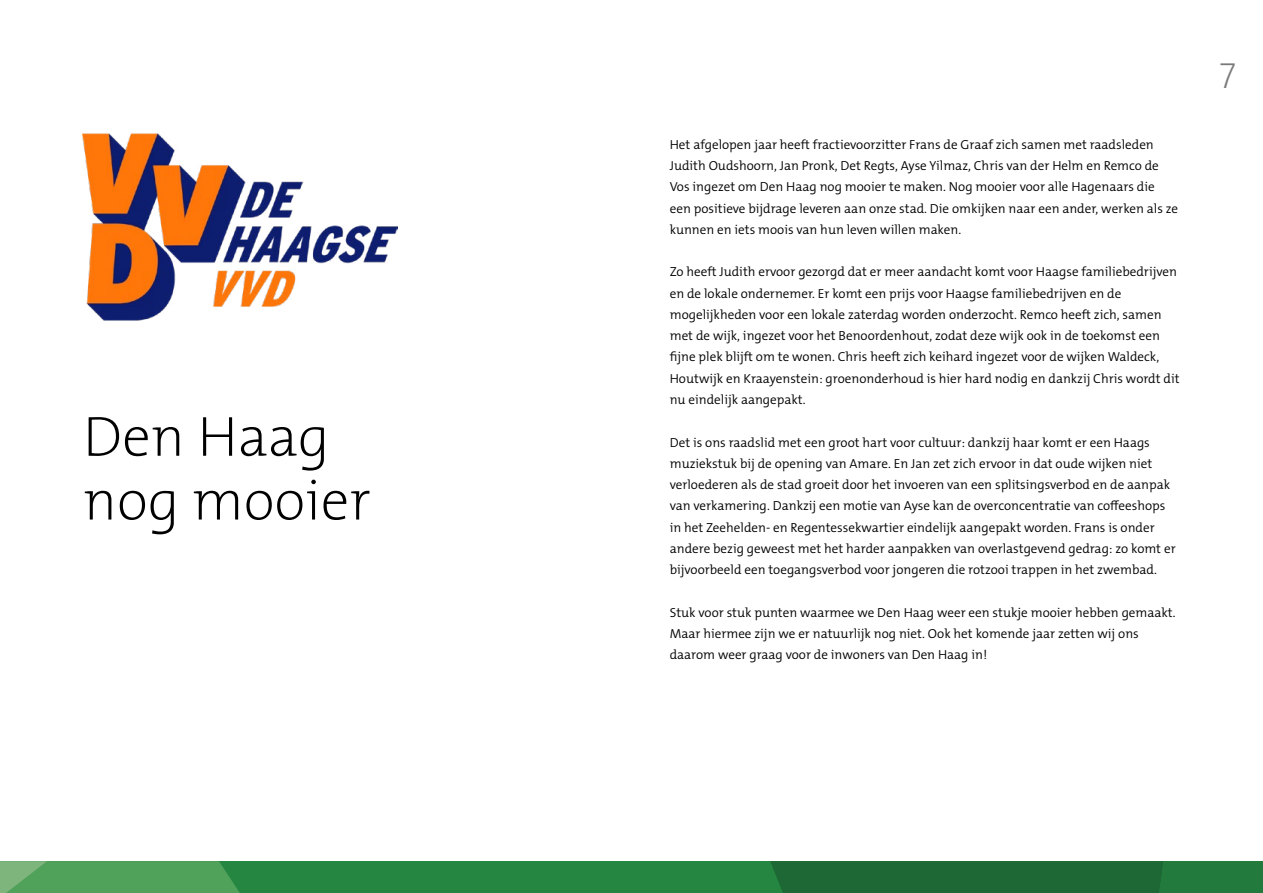
<style>
.page{position:relative;width:1263px;height:893px;background:#fff}
.page>*{position:absolute;margin:0;border:0;box-sizing:border-box;transform-origin:0 0}
.Kop_politieke_partij{font:200 57px/63.8px "The Mix B W2";color:#000}
.t1{font:200 36px "The Mix B W2";color:#7a7a7a}
.Broodtekst_wv_niet_a{font:300 13.2px/21.3px "The Mix B W4";color:#000}
</style>
<div class="page">
<svg style="left:0;top:861px;width:1263px;height:32px;background:#2a8141"></svg>
<img style="left:83px;top:133px;width:315px;height:188px">
<h1 class="Kop_politieke_partij" style="left:83px;top:405px;width:290px">Den Haag nog mooier</h1>
<p class="Broodtekst_wv_niet_a" style="left:670px;top:134px;width:510px">Het afgelopen jaar heeft fractievoorzitter Frans de Graaf zich samen met raadsleden Judith Oudshoorn, Jan Pronk, Det Regts, Ayse Yilmaz, Chris van der Helm en Remco de Vos ingezet om Den Haag nog mooier te maken. Nog mooier voor alle Hagenaars die een positieve bijdrage leveren aan onze stad. Die omkijken naar een ander, werken als ze kunnen en iets moois van hun leven willen maken.</p>
<p class="Broodtekst_wv_niet_a" style="left:670px;top:261px;width:511px">Zo heeft Judith ervoor gezorgd dat er meer aandacht komt voor Haagse familiebedrijven en de lokale ondernemer. Er komt een prijs voor Haagse familiebedrijven en de mogelijkheden voor een lokale zaterdag worden onderzocht. Remco heeft zich, samen met de wijk, ingezet voor het Benoordenhout, zodat deze wijk ook in de toekomst een fijne plek blijft om te wonen. Chris heeft zich keihard ingezet voor de wijken Waldeck, Houtwijk en Kraayenstein: groenonderhoud is hier hard nodig en dankzij Chris wordt dit nu eindelijk aangepakt.</p>
<p class="Broodtekst_wv_niet_a" style="left:670px;top:431px;width:507px">Det is ons raadslid met een groot hart voor cultuur: dankzij haar komt er een Haags muziekstuk bij de opening van Amare. En Jan zet zich ervoor in dat oude wijken niet verloederen als de stad groeit door het invoeren van een splitsingsverbod en de aanpak van verkamering. Dankzij een motie van Ayse kan de overconcentratie van coffeeshops in het Zeehelden- en Regentessekwartier eindelijk aangepakt worden. Frans is onder andere bezig geweest met het harder aanpakken van overlastgevend gedrag: zo komt er bijvoorbeeld een toegangsverbod voor jongeren die rotzooi trappen in het zwembad.</p>
<p class="Broodtekst_wv_niet_a" style="left:670px;top:602px;width:507px">Stuk voor stuk punten waarmee we Den Haag weer een stukje mooier hebben gemaakt.<br>Maar hiermee zijn we er natuurlijk nog niet. Ook het komende jaar zetten wij ons daarom weer graag voor de inwoners van Den Haag in!</p>
<h2 class="t1" style="left:1218px;top:50px;width:21px">7</h2>
</div>
